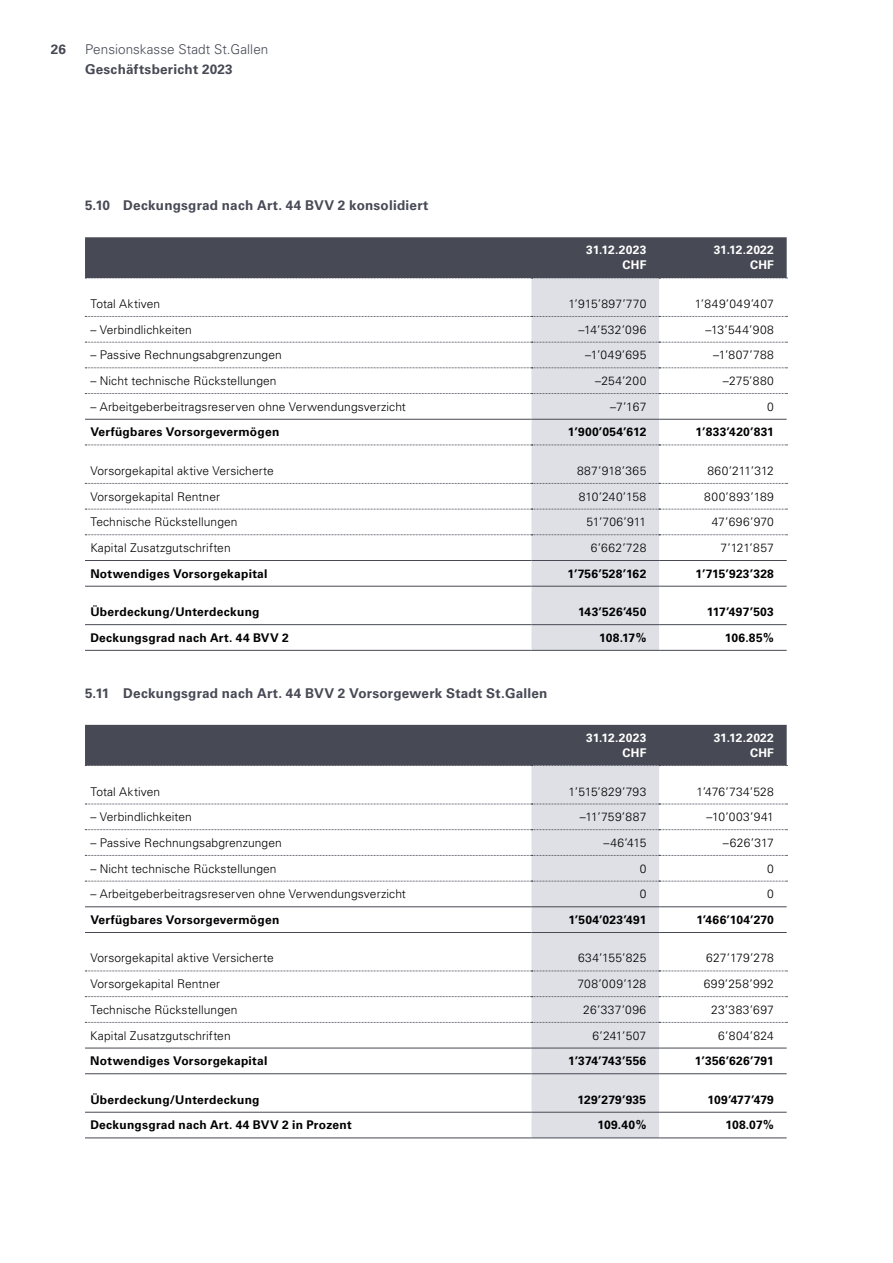
<style>
.page{position:relative;width:893px;height:1263px;background:#fff}
.page>*{position:absolute;margin:0;border:0;box-sizing:border-box;transform-origin:0 0}
.t1{font:700 13.5px "Univers LT Std";letter-spacing:.015em;color:#474954}
.t2{font:300 13.5px "Univers LT Std";letter-spacing:.005em;color:#474954}
.t3{font:300 12px "Univers LT Std";letter-spacing:.01em;color:#000}
.t4{font:700 12px "Univers LT Std";letter-spacing:.02em;color:#000}
.t5{font:700 12px/15px "Univers LT Std";letter-spacing:.02em;color:#fff;text-align:right}
.t6{font:300 12px "Univers LT Std";letter-spacing:.03em;color:#000}
.t7{font:300 12px "Univers LT Std";letter-spacing:.04em;color:#000}
.t8{font:300 12px "Univers LT Std";letter-spacing:.045em;color:#000}
.t9{font:700 12px "Univers LT Std";color:#000}
</style>
<div class="page">
<div style="left:531px;top:279px;width:128px;height:371px;background:#dfe0e6"></div>
<svg style="left:85px;top:342px;width:702px;height:1px"></svg>
<svg style="left:85px;top:368px;width:702px;height:1px"></svg>
<svg style="left:85px;top:393px;width:702px;height:1px"></svg>
<svg style="left:85px;top:509px;width:702px;height:1px"></svg>
<svg style="left:85px;top:534px;width:702px;height:1px"></svg>
<hr style="left:85px;top:624px;width:446px;height:1px;background:#474954">
<hr style="left:531px;top:624px;width:128px;height:1px;background:#474954">
<hr style="left:659px;top:624px;width:128px;height:1px;background:#474954">
<svg style="left:85px;top:445px;width:702px;height:1px"></svg>
<svg style="left:85px;top:483px;width:702px;height:1px"></svg>
<hr style="left:85px;top:419px;width:446px;height:1px;background:#474954">
<hr style="left:531px;top:419px;width:128px;height:1px;background:#474954">
<hr style="left:659px;top:419px;width:128px;height:1px;background:#474954">
<div style="left:85px;top:237px;width:702px;height:42px;background:#474954"></div>
<svg style="left:85px;top:316px;width:702px;height:1px"></svg>
<hr style="left:85px;top:560px;width:446px;height:1px;background:#474954">
<hr style="left:531px;top:560px;width:128px;height:1px;background:#474954">
<hr style="left:659px;top:560px;width:128px;height:1px;background:#474954">
<hr style="left:85px;top:586px;width:446px;height:1px;background:#474954">
<hr style="left:531px;top:586px;width:128px;height:1px;background:#474954">
<hr style="left:659px;top:586px;width:128px;height:1px;background:#474954">
<hr style="left:85px;top:650px;width:446px;height:1px;background:#474954">
<hr style="left:531px;top:650px;width:128px;height:1px;background:#474954">
<hr style="left:659px;top:650px;width:128px;height:1px;background:#474954">
<div style="left:531px;top:766px;width:128px;height:372px;background:#dfe0e6"></div>
<svg style="left:85px;top:829px;width:702px;height:1px"></svg>
<svg style="left:85px;top:855px;width:702px;height:1px"></svg>
<svg style="left:85px;top:881px;width:702px;height:1px"></svg>
<svg style="left:85px;top:996px;width:702px;height:1px"></svg>
<svg style="left:85px;top:1022px;width:702px;height:1px"></svg>
<hr style="left:85px;top:1073px;width:446px;height:1px;background:#474954">
<hr style="left:531px;top:1073px;width:128px;height:1px;background:#474954">
<hr style="left:659px;top:1073px;width:128px;height:1px;background:#474954">
<hr style="left:85px;top:1112px;width:446px;height:1px;background:#474954">
<hr style="left:531px;top:1112px;width:128px;height:1px;background:#474954">
<hr style="left:659px;top:1112px;width:128px;height:1px;background:#474954">
<hr style="left:85px;top:906px;width:446px;height:1px;background:#474954">
<hr style="left:531px;top:906px;width:128px;height:1px;background:#474954">
<hr style="left:659px;top:906px;width:128px;height:1px;background:#474954">
<hr style="left:85px;top:932px;width:446px;height:1px;background:#474954">
<hr style="left:531px;top:932px;width:128px;height:1px;background:#474954">
<hr style="left:659px;top:932px;width:128px;height:1px;background:#474954">
<div style="left:85px;top:725px;width:702px;height:41px;background:#474954"></div>
<svg style="left:85px;top:804px;width:702px;height:1px"></svg>
<svg style="left:85px;top:971px;width:702px;height:1px"></svg>
<hr style="left:85px;top:1048px;width:446px;height:1px;background:#474954">
<hr style="left:531px;top:1048px;width:128px;height:1px;background:#474954">
<hr style="left:659px;top:1048px;width:128px;height:1px;background:#474954">
<hr style="left:85px;top:1138px;width:446px;height:1px;background:#474954">
<hr style="left:531px;top:1138px;width:128px;height:1px;background:#474954">
<hr style="left:659px;top:1138px;width:128px;height:1px;background:#474954">
<p class="t1" style="left:51px;top:41px;width:17px">26</p>
<p class="t2" style="left:85px;top:41px;width:185px">Pensionskasse Stadt St.Gallen</p>
<p class="t1" style="left:85px;top:61px;width:149px">Geschäftsbericht 2023</p>
<p class="t1" style="left:85px;top:197px;width:345px">5.10 Deckungsgrad nach Art. 44 BVV 2 konsolidiert</p>
<p class="t5" style="left:586px;top:243px;width:62px">31.12.2023<br>CHF</p>
<p class="t5" style="left:714px;top:243px;width:62px">31.12.2022<br>CHF</p>
<p class="t3" style="left:90px;top:296px;width:71px">Total Aktiven</p>
<p class="t3" style="left:568px;top:296px;width:79px">1’915’897’770</p>
<p class="t8" style="left:695px;top:296px;width:81px">1’849’049’407</p>
<p class="t3" style="left:90px;top:322px;width:103px">– Verbindlichkeiten</p>
<p class="t3" style="left:578px;top:322px;width:69px">–14’532’096</p>
<p class="t3" style="left:705px;top:322px;width:70px">–13’544’908</p>
<p class="t3" style="left:90px;top:348px;width:193px">– Passive Rechnungsabgrenzungen</p>
<p class="t3" style="left:585px;top:348px;width:63px">–1’049’695</p>
<p class="t3" style="left:713px;top:348px;width:62px">–1’807’788</p>
<p class="t3" style="left:90px;top:373px;width:188px">– Nicht technische Rückstellungen</p>
<p class="t3" style="left:595px;top:373px;width:53px">–254’200</p>
<p class="t3" style="left:723px;top:373px;width:53px">–275’880</p>
<p class="t3" style="left:90px;top:399px;width:317px">– Arbeitgeberbeitragsreserven ohne Verwendungsverzicht</p>
<p class="t3" style="left:610px;top:399px;width:38px">–7’167</p>
<p class="t3" style="left:767px;top:399px;width:8px">0</p>
<p class="t4" style="left:90px;top:425px;width:191px">Verfügbares Vorsorgevermögen</p>
<p class="t4" style="left:568px;top:425px;width:80px">1’900’054’612</p>
<p class="t4" style="left:696px;top:425px;width:80px">1’833’420’831</p>
<p class="t3" style="left:90px;top:463px;width:185px">Vorsorgekapital aktive Versicherte</p>
<p class="t6" style="left:577px;top:463px;width:71px">887’918’365</p>
<p class="t3" style="left:707px;top:463px;width:68px">860’211’312</p>
<p class="t3" style="left:90px;top:489px;width:131px">Vorsorgekapital Rentner</p>
<p class="t3" style="left:579px;top:489px;width:69px">810’240’158</p>
<p class="t7" style="left:704px;top:489px;width:71px">800’893’189</p>
<p class="t3" style="left:90px;top:515px;width:149px">Technische Rückstellungen</p>
<p class="t3" style="left:586px;top:515px;width:61px">51’706’911</p>
<p class="t3" style="left:712px;top:515px;width:64px">47’696’970</p>
<p class="t3" style="left:90px;top:540px;width:142px">Kapital Zusatzgutschriften</p>
<p class="t3" style="left:591px;top:540px;width:57px">6’662’728</p>
<p class="t3" style="left:720px;top:540px;width:55px">7’121’857</p>
<p class="t4" style="left:90px;top:566px;width:179px">Notwendiges Vorsorgekapital</p>
<p class="t4" style="left:568px;top:566px;width:80px">1’756’528’162</p>
<p class="t4" style="left:695px;top:566px;width:80px">1’715’923’328</p>
<p class="t4" style="left:90px;top:605px;width:171px">Überdeckung/Unterdeckung</p>
<p class="t4" style="left:578px;top:605px;width:70px">143’526’450</p>
<p class="t4" style="left:707px;top:605px;width:68px">117’497’503</p>
<p class="t4" style="left:90px;top:630px;width:200px">Deckungsgrad nach Art. 44 BVV 2</p>
<p class="t4" style="left:599px;top:630px;width:49px">108.17%</p>
<p class="t4" style="left:725px;top:630px;width:50px">106.85%</p>
<p class="t1" style="left:85px;top:685px;width:464px">5.11 Deckungsgrad nach Art. 44 BVV 2 Vorsorgewerk Stadt St.Gallen</p>
<p class="t5" style="left:586px;top:730px;width:62px">31.12.2023<br>CHF</p>
<p class="t5" style="left:714px;top:730px;width:62px">31.12.2022<br>CHF</p>
<p class="t3" style="left:90px;top:784px;width:71px">Total Aktiven</p>
<p class="t3" style="left:569px;top:784px;width:79px">1’515’829’793</p>
<p class="t3" style="left:696px;top:784px;width:79px">1’476’734’528</p>
<p class="t3" style="left:90px;top:810px;width:103px">– Verbindlichkeiten</p>
<p class="t3" style="left:580px;top:810px;width:68px">–11’759’887</p>
<p class="t3" style="left:706px;top:810px;width:69px">–10’003’941</p>
<p class="t3" style="left:90px;top:835px;width:193px">– Passive Rechnungsabgrenzungen</p>
<p class="t3" style="left:603px;top:835px;width:44px">–46’415</p>
<p class="t3" style="left:723px;top:835px;width:52px">–626’317</p>
<p class="t3" style="left:90px;top:861px;width:188px">– Nicht technische Rückstellungen</p>
<p class="t3" style="left:640px;top:861px;width:8px">0</p>
<p class="t3" style="left:767px;top:861px;width:8px">0</p>
<p class="t3" style="left:90px;top:887px;width:317px">– Arbeitgeberbeitragsreserven ohne Verwendungsverzicht</p>
<p class="t3" style="left:640px;top:887px;width:8px">0</p>
<p class="t3" style="left:767px;top:887px;width:8px">0</p>
<p class="t4" style="left:90px;top:913px;width:191px">Verfügbares Vorsorgevermögen</p>
<p class="t4" style="left:568px;top:913px;width:79px">1’504’023’491</p>
<p class="t4" style="left:696px;top:913px;width:79px">1’466’104’270</p>
<p class="t3" style="left:90px;top:951px;width:185px">Vorsorgekapital aktive Versicherte</p>
<p class="t6" style="left:578px;top:951px;width:70px">634’155’825</p>
<p class="t3" style="left:706px;top:951px;width:69px">627’179’278</p>
<p class="t3" style="left:90px;top:977px;width:131px">Vorsorgekapital Rentner</p>
<p class="t6" style="left:578px;top:977px;width:70px">708’009’128</p>
<p class="t7" style="left:704px;top:977px;width:72px">699’258’992</p>
<p class="t3" style="left:90px;top:1002px;width:149px">Technische Rückstellungen</p>
<p class="t3" style="left:583px;top:1002px;width:65px">26’337’096</p>
<p class="t3" style="left:711px;top:1002px;width:64px">23’383’697</p>
<p class="t3" style="left:90px;top:1028px;width:142px">Kapital Zusatzgutschriften</p>
<p class="t3" style="left:592px;top:1028px;width:55px">6’241’507</p>
<p class="t3" style="left:718px;top:1028px;width:57px">6’804’824</p>
<p class="t4" style="left:90px;top:1054px;width:179px">Notwendiges Vorsorgekapital</p>
<p class="t4" style="left:568px;top:1054px;width:80px">1’374’743’556</p>
<p class="t4" style="left:695px;top:1054px;width:80px">1’356’626’791</p>
<p class="t4" style="left:90px;top:1092px;width:171px">Überdeckung/Unterdeckung</p>
<p class="t4" style="left:578px;top:1092px;width:70px">129’279’935</p>
<p class="t9" style="left:708px;top:1092px;width:68px">109’477’479</p>
<p class="t4" style="left:90px;top:1118px;width:263px">Deckungsgrad nach Art. 44 BVV 2 in Prozent</p>
<p class="t4" style="left:598px;top:1118px;width:50px">109.40%</p>
<p class="t4" style="left:725px;top:1118px;width:50px">108.07%</p>
</div>
